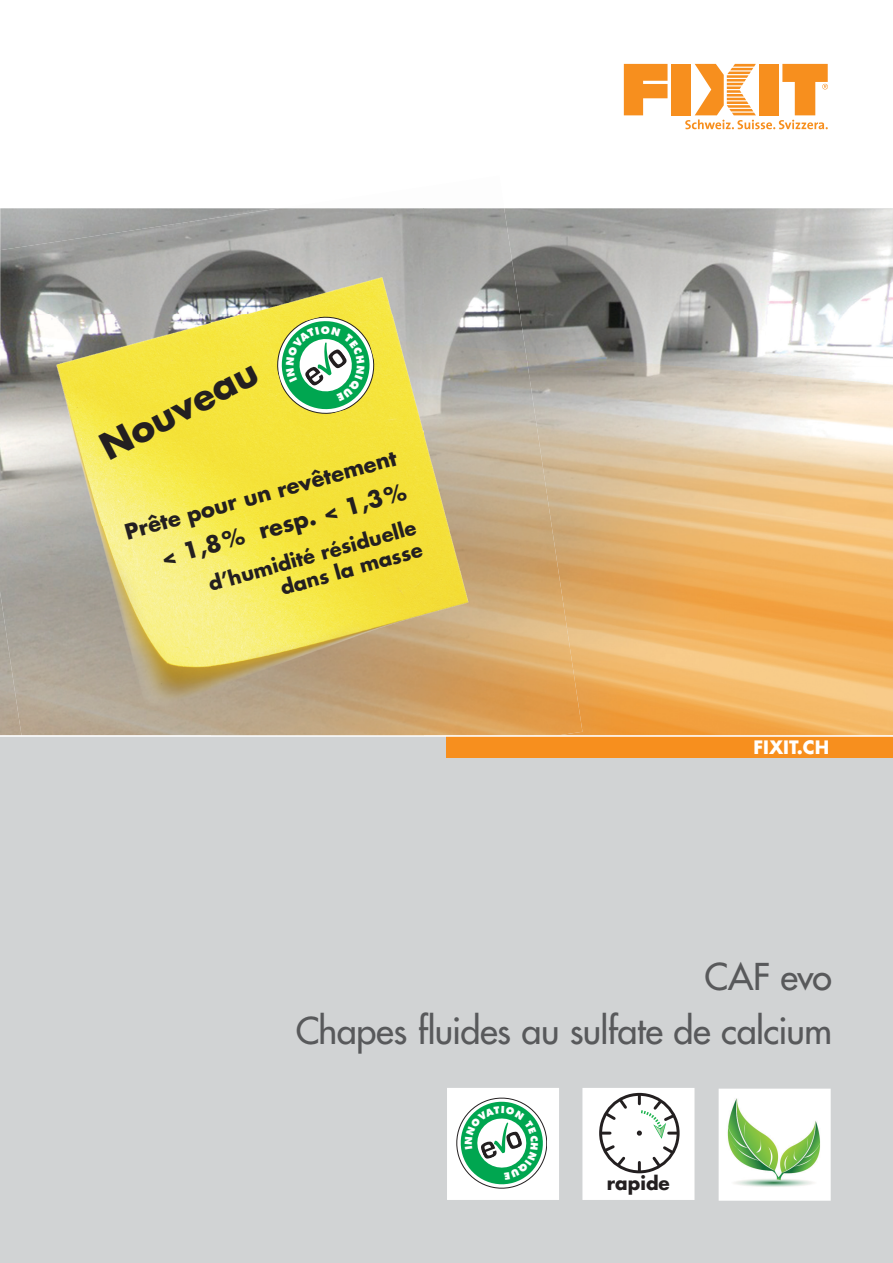
<style>
.page{position:relative;width:893px;height:1263px;background:#fff}
.page>*{position:absolute;margin:0;border:0;box-sizing:border-box;transform-origin:0 0}
.t1{font:500 36px/54px "Futura Std";letter-spacing:-.015em;color:#58595b;text-align:right}
.t2{font:700 36px "Futura Std";color:#231f20}
.t3{font:700 22.5px "Futura Std";color:#231f20}
.t4{font:700 21px "Futura Std";color:#231f20}
.t5{font:700 19.5px/23.5px "Futura Std";color:#231f20;text-align:right}
.t6{font:700 18.45px "Futura";color:#231f20}
.t7{font:700 18px "Futura Std";color:#fff}
.t8{font:800 10.05px "Futura Std";color:#fff}
</style>
<div class="page">
<img style="left:530px;top:208px;width:363px;height:158px">
<img style="left:530px;top:366px;width:363px;height:264px">
<img style="left:582px;top:630px;width:311px;height:105px">
<svg style="left:624px;top:64px;width:43px;height:51px"></svg>
<div style="left:672px;top:64px;width:19px;height:51px;background:#f78f1e"></div>
<svg style="left:685px;top:64px;width:143px;height:65px"></svg>
<img style="left:0;top:208px;width:423px;height:527px">
<img style="left:423px;top:419px;width:159px;height:316px">
<img style="left:423px;top:208px;width:107px;height:211px">
<img style="left:529px;top:375px;width:7px;height:44px">
<div style="left:0;top:737px;width:893px;height:526px;background:#d1d3d4"></div>
<div style="left:446px;top:737px;width:447px;height:21px;background:#f78f1e"></div>
<div style="left:447px;top:1088px;width:112px;height:112px;background:#fff"></div>
<div style="left:583px;top:1089px;width:111px;height:110px;background:#fff"></div>
<svg style="left:599px;top:1093px;width:81px;height:81px"></svg>
<div style="left:582px;top:1088px;width:112px;height:112px;border:2px solid #fff"></div>
<img style="left:722px;top:1092px;width:106px;height:105px">
<div style="left:719px;top:1089px;width:112px;height:112px;border:2px solid #fff"></div>
<svg style="left:457px;top:1098px;width:90px;height:90px"></svg>
<svg style="left:271px;top:310px;width:109px;height:110px"></svg>
<p class="t8" style="left:321px;top:323px;width:11px">O</p>
<p class="t2" style="left:92px;top:428px;width:173px;rotate:-28deg">Nouveau</p>
<p class="t4" style="left:122px;top:517px;width:283px;rotate:-15deg">Prête pour un revêtement</p>
<p class="t3" style="left:157px;top:545px;width:255px;rotate:-16deg">&lt; 1,8% resp. &lt; 1,3%</p>
<p class="t5" style="left:206px;top:573px;width:216px;rotate:-16deg">d’humidité résiduelle dans la masse</p>
<p class="t7" style="left:753px;top:736px;width:77px">FIXIT.CH</p>
<p class="t1" style="left:296px;top:950px;width:538px">CAF evo<br>Chapes fluides au sulfate de calcium</p>
<p class="t6" style="left:607px;top:1170px;width:64px">rapide</p>
</div>
